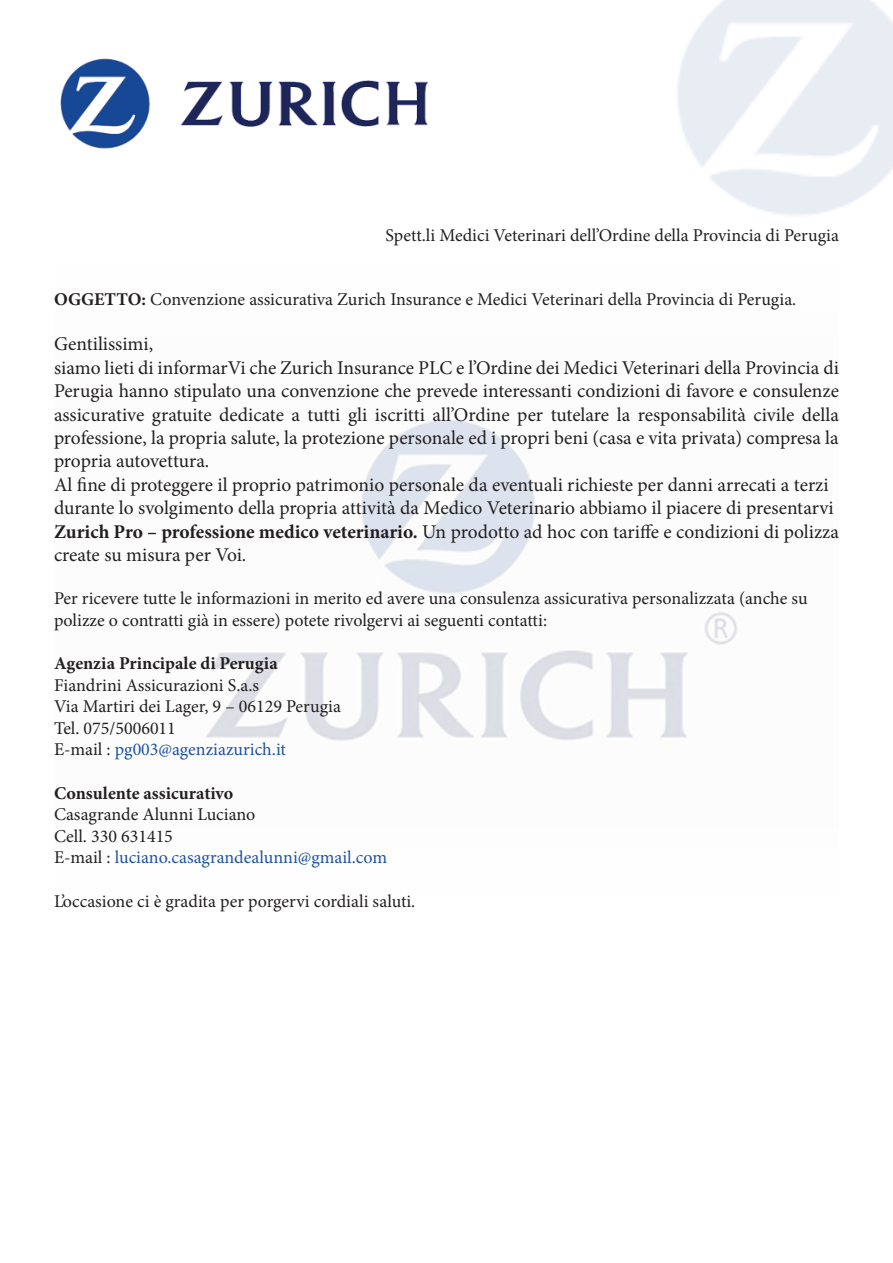
<style>
.page{position:relative;width:893px;height:1263px;background:#fff}
.page>*{position:absolute;margin:0;border:0;box-sizing:border-box;transform-origin:0 0}
.t1{font:19.5px/23.4px "Minion Pro";color:#231f20}
.t2{font:18px/21.6px "Minion Pro";color:#231f20}
.t3{font:700 18px "Minion Pro";color:#231f20}
.s1{font-weight:700}
.s2{color:#1e53a4}
</style>
<div class="page">
<img style="left:206px;top:420px;width:532px;height:321px">
<img style="left:60px;top:58px;width:369px;height:91px">
<p class="t2" style="left:386px;top:224px;width:455px">Spett.li Medici Veterinari dell’Ordine della Provincia di Perugia</p>
<p class="t2" style="left:54px;top:289px;width:744px"><span class="s1">OGGETTO:</span> Convenzione assicurativa Zurich Insurance e Medici Veterinari della Provincia di Perugia.</p>
<p class="t1" style="left:54px;top:333px;width:786px">Gentilissimi,<br>siamo lieti di informarVi che Zurich Insurance PLC e l’Ordine dei Medici Veterinari della Provincia di Perugia hanno stipulato una convenzione che prevede interessanti condizioni di favore e consulenze assicurative gratuite dedicate a tutti gli iscritti all’Ordine per tutelare la responsabilità civile della professione, la propria salute, la protezione personale ed i propri beni (casa e vita privata) compresa la propria autovettura.<br>Al fine di proteggere il proprio patrimonio personale da eventuali richieste per danni arrecati a terzi durante lo svolgimento della propria attività da Medico Veterinario abbiamo il piacere di presentarvi <span class="s1">Zurich Pro – professione medico veterinario.</span> Un prodotto ad hoc con tariffe e condizioni di polizza create su misura per Voi.</p>
<p class="t2" style="left:54px;top:588px;width:755px">Per ricevere tutte le informazioni in merito ed avere una consulenza assicurativa personalizzata (anche su polizze o contratti già in essere) potete rivolgervi ai seguenti contatti:</p>
<p class="t3" style="left:54px;top:651px;width:225px">Agenzia Principale di Perugia</p>
<p class="t2" style="left:54px;top:674px;width:288px">Fiandrini Assicurazioni S.a.s<br>Via Martiri dei Lager, 9 – 06129 Perugia<br>Tel. 075/5006011<br>E-mail : <span class="s2">pg003@agenziazurich.it</span></p>
<p class="t3" style="left:54px;top:780px;width:181px">Consulente assicurativo</p>
<p class="t2" style="left:54px;top:804px;width:335px">Casagrande Alunni Luciano<br>Cell. 330 631415<br>E-mail : <span class="s2">luciano.casagrandealunni@gmail.com</span></p>
<p class="t2" style="left:54px;top:890px;width:363px">L’occasione ci è gradita per porgervi cordiali saluti.</p>
</div>
